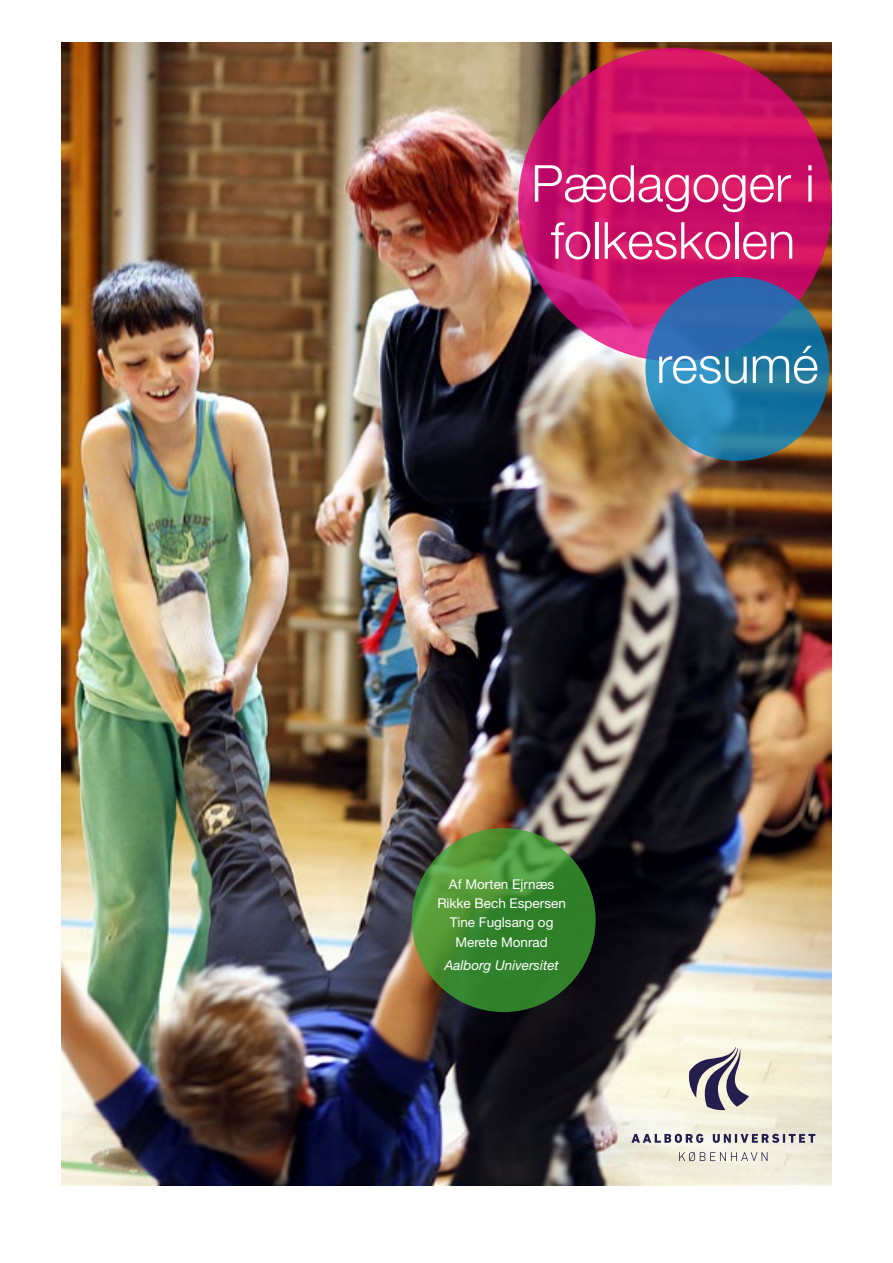
<style>
.page{position:relative;width:893px;height:1263px;background:#fff}
.page>*{position:absolute;margin:0;border:0;box-sizing:border-box;transform-origin:0 0}
.t1{font:300 51px/57px "Helvetica Neue";color:#fff;text-align:center}
.t2{font:13.5px/19.2px "Helvetica Neue";color:#fff;text-align:center}
.t3{font:italic 13.5px "Helvetica Neue";color:#fff}
</style>
<div class="page">
<img style="left:61px;top:43px;width:771px;height:1143px">
<svg style="left:518px;top:48px;width:314px;height:313px;background:#cc1169"></svg>
<svg style="left:412px;top:828px;width:184px;height:184px;background:#3f8b31"></svg>
<svg style="left:645px;top:277px;width:184px;height:184px;background:#2777ab"></svg>
<svg style="left:631px;top:1134px;width:72px;height:9px"></svg>
<svg style="left:713px;top:1134px;width:102px;height:9px"></svg>
<svg style="left:679px;top:1152px;width:88px;height:9px"></svg>
<svg style="left:689px;top:1047px;width:60px;height:63px;background:#a29da2"></svg>
<h1 class="t1" style="left:531px;top:154px;width:285px">Pædagoger i folkeskolen</h1>
<h1 class="t1" style="left:656px;top:335px;width:164px">resumé</h1>
<p class="t2" style="left:437px;top:874px;width:130px">Af Morten Ejrnæs<br>Rikke Bech Espersen<br>Tine Fuglsang og<br>Merete Monrad</p>
<p class="t3" style="left:444px;top:957px;width:116px">Aalborg Universitet</p>
</div>
